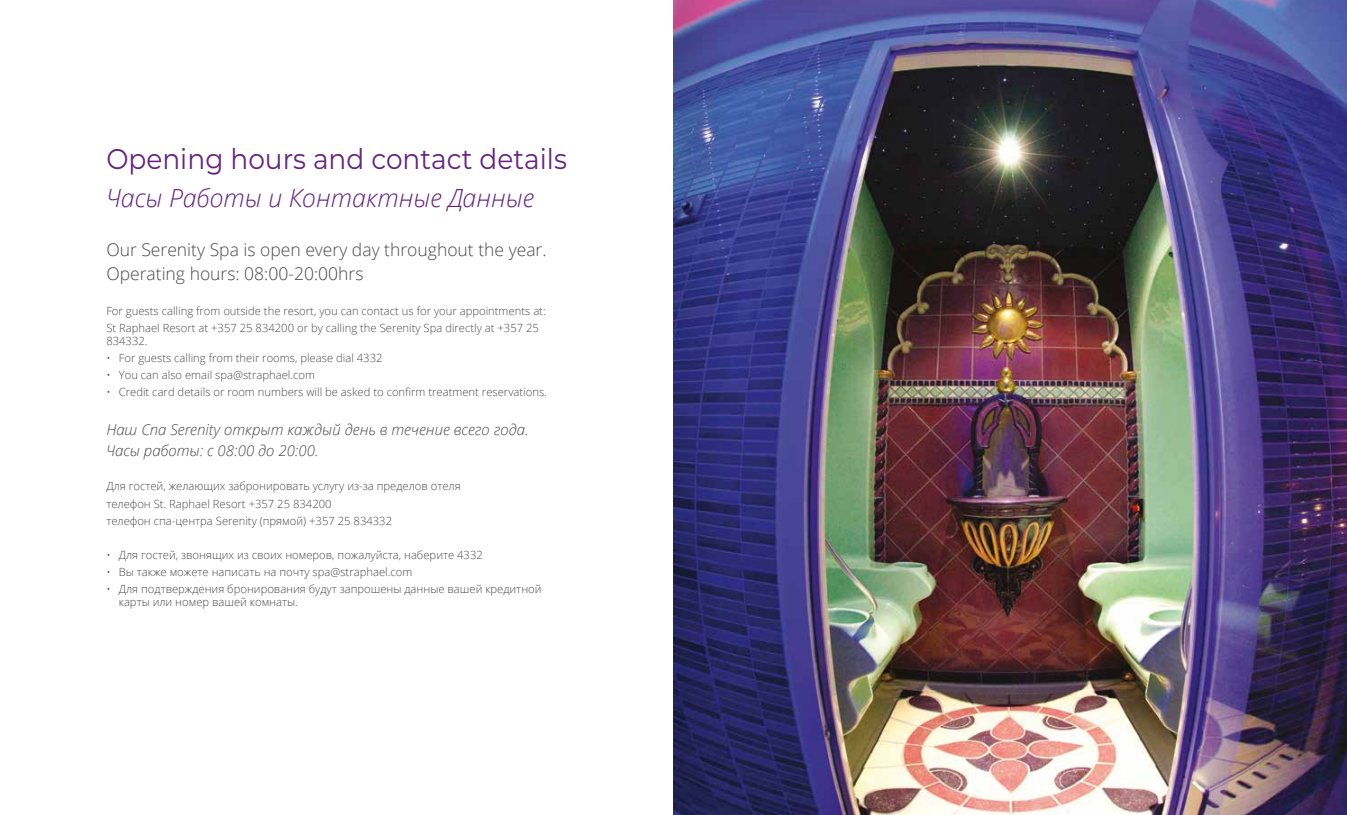
<style>
.page{position:relative;width:1347px;height:815px;background:#fff}
.page>*{position:absolute;margin:0;border:0;box-sizing:border-box;transform-origin:0 0}
.t1{font:28.38px "Montserrat";color:#65247d;scale:.93 1}
.t2{font:italic 300 25px "Open Sans";color:#65247d}
.t3{font:300 17.5px/24.5px "Open Sans";color:#4a4a49}
.t4{font:italic 300 15px/21.5px "Open Sans";color:#4a4a49}
.t5{font:300 11.25px/17px "Open Sans";color:#4a4a49}
</style>
<div class="page">
<img style="left:673px;top:0;width:673px;height:815px">
<svg style="left:674px;top:0;width:106px;height:815px;background:#33377d"></svg>
<h1 class="t1" style="left:106px;top:140px;width:497px">Opening hours and contact details</h1>
<h2 class="t2" style="left:106px;top:181px;width:429px">Часы Работы и Контактные Данные</h2>
<h3 class="t3" style="left:106px;top:237px;width:442px">Our Serenity Spa is open every day throughout the year.<br>Operating hours: 08:00-20:00hrs</h3>
<p class="t5" style="left:106px;top:302px;width:441px">For guests calling from outside the resort, you can contact us for your appointments at:<br>St Raphael Resort at +357 25 834200 or by calling the Serenity Spa directly at +357 25</p>
<p class="t5" style="left:106px;top:332px;width:43px">834332.</p>
<p class="t5" style="left:106px;top:349px;width:278px">• For guests calling from their rooms, please dial 4332</p>
<p class="t5" style="left:106px;top:366px;width:210px">• You can also email spa@straphael.com</p>
<p class="t5" style="left:106px;top:383px;width:442px">• Credit card details or room numbers will be asked to confirm treatment reservations.</p>
<h3 class="t4" style="left:106px;top:418px;width:424px">Наш Спа Serenity открыт каждый день в течение всего года.<br>Часы работы: с 08:00 до 20:00.</h3>
<p class="t5" style="left:106px;top:478px;width:356px">Для гостей, желающих забронировать услугу из-за пределов отеля телефон St. Raphael Resort +357 25 834200<br>телефон спа-центра Serenity (прямой) +357 25 834332</p>
<p class="t5" style="left:106px;top:546px;width:378px">• Для гостей, звонящих из своих номеров, пожалуйста, наберите 4332</p>
<p class="t5" style="left:106px;top:563px;width:307px">• Вы также можете написать на почту spa@straphael.com</p>
<p class="t5" style="left:119px;top:582px;width:424px;line-height:13.5px;text-indent:-12px">• Для подтверждения бронирования будут запрошены данные вашей кредитной карты или номер вашей комнаты.</p>
</div>
